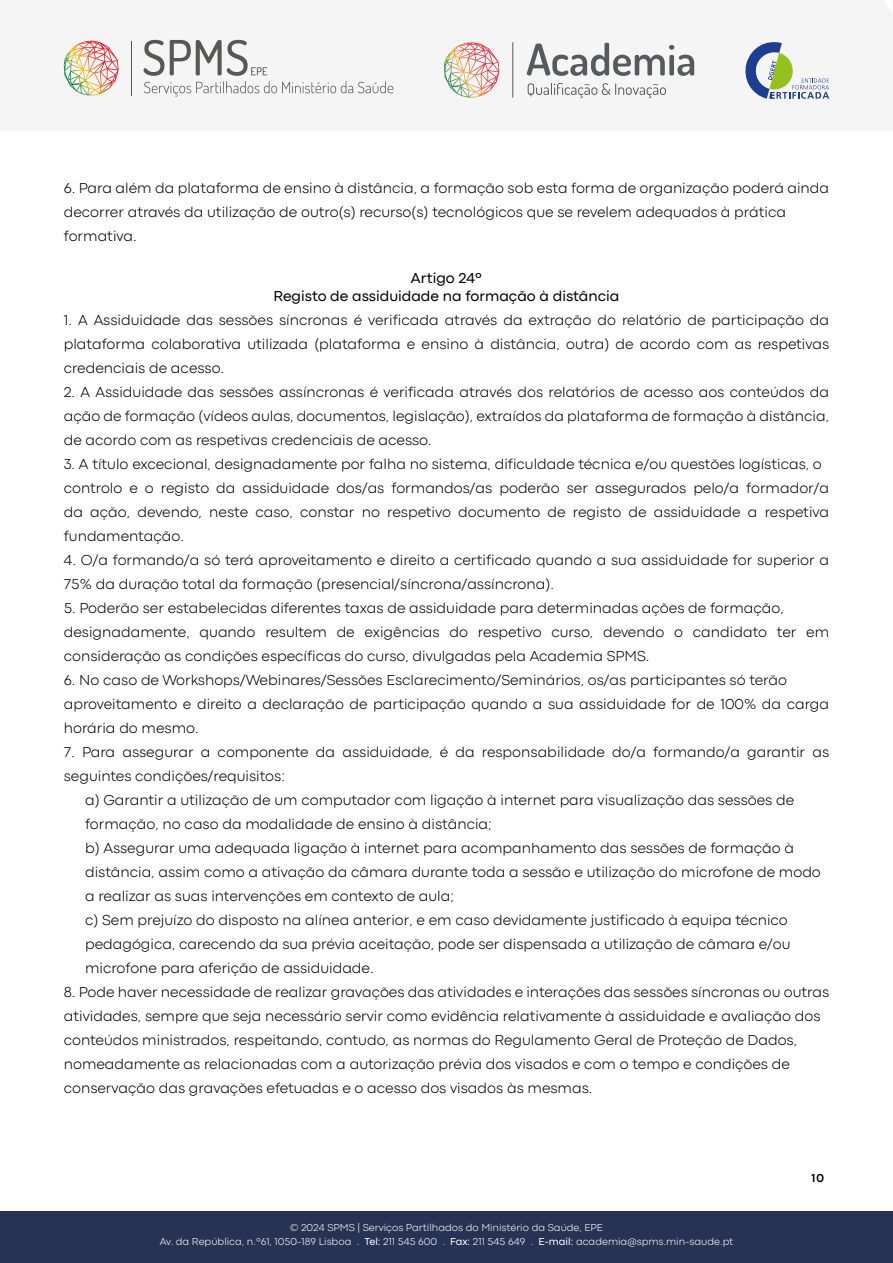
<style>
.page{position:relative;width:893px;height:1263px;background:#fff}
.page>*{position:absolute;margin:0;border:0;box-sizing:border-box;transform-origin:0 0}
.t1{font:300 15px/24px "Codec Pro";color:#000}
.t2{font:15px/18px "Codec Pro";color:#000;text-align:center}
.t3{font:700 12px "Codec Pro";color:#000}
.t4{font:300 10.5px/13.5px "Codec Pro";color:#fff;text-align:center}
.s1{font-weight:400}
</style>
<div class="page">
<div style="left:0;top:1212px;width:893px;height:51px;background:#263354"></div>
<div style="left:0;top:0;width:893px;height:131px;background:#f5f5f5"></div>
<svg style="left:745px;top:42px;width:84px;height:57px"></svg>
<svg style="left:144px;top:40px;width:249px;height:56px"></svg>
<hr style="left:131px;top:41px;width:1px;height:55px;background:#575756">
<img style="left:64px;top:41px;width:55px;height:54px">
<hr style="left:512px;top:42px;width:1px;height:56px;background:#58595b">
<svg style="left:528px;top:83px;width:138px;height:15px"></svg>
<svg style="left:444px;top:42px;width:55px;height:56px"></svg>
<svg style="left:527px;top:43px;width:167px;height:33px"></svg>
<p class="t1" style="left:64px;top:176px;width:767px">6. Para além da plataforma de ensino à distância, a formação sob esta forma de organização poderá ainda decorrer através da utilização de outro(s) recurso(s) tecnológicos que se revelem adequados à prática formativa.</p>
<p class="t2" style="left:273px;top:269px;width:348px">Artigo 24º<br>Registo de assiduidade na formação à distância</p>
<p class="t1" style="left:64px;top:308px;width:767px;text-align:justify">1. A Assiduidade das sessões síncronas é verificada através da extração do relatório de participação da plataforma colaborativa utilizada (plataforma e ensino à distância, outra) de acordo com as respetivas credenciais de acesso.</p>
<p class="t1" style="left:64px;top:380px;width:767px;text-align:justify">2. A Assiduidade das sessões assíncronas é verificada através dos relatórios de acesso aos conteúdos da ação de formação (vídeos aulas, documentos, legislação), extraídos da plataforma de formação à distância, de acordo com as respetivas credenciais de acesso.</p>
<p class="t1" style="left:64px;top:452px;width:767px">3. A título excecional, designadamente por falha no sistema, dificuldade técnica e/ou questões logísticas, o controlo e o registo da assiduidade dos/as formandos/as poderão ser assegurados pelo/a formador/a da ação, devendo, neste caso, constar no respetivo documento de registo de assiduidade a respetiva fundamentação.</p>
<p class="t1" style="left:64px;top:548px;width:767px">4. O/a formando/a só terá aproveitamento e direito a certificado quando a sua assiduidade for superior a<br>75% da duração total da formação (presencial/síncrona/assíncrona).</p>
<p class="t1" style="left:64px;top:596px;width:767px">5. Poderão ser estabelecidas diferentes taxas de assiduidade para determinadas ações de formação, designadamente, quando resultem de exigências do respetivo curso, devendo o candidato ter em consideração as condições específicas do curso, divulgadas pela Academia SPMS.</p>
<p class="t1" style="left:64px;top:668px;width:767px">6. No caso de Workshops/Webinares/Sessões Esclarecimento/Seminários, os/as participantes só terão aproveitamento e direito a declaração de participação quando a sua assiduidade for de 100% da carga horária do mesmo.</p>
<p class="t1" style="left:64px;top:740px;width:767px">7. Para assegurar a componente da assiduidade, é da responsabilidade do/a formando/a garantir as</p>
<p class="t1" style="left:64px;top:764px;width:223px">seguintes condições/requisitos:</p>
<p class="t1" style="left:85px;top:788px;width:711px">a) Garantir a utilização de um computador com ligação à internet para visualização das sessões de</p>
<p class="t1" style="left:85px;top:812px;width:408px">formação, no caso da modalidade de ensino à distância;</p>
<p class="t1" style="left:85px;top:836px;width:711px">b) Assegurar uma adequada ligação à internet para acompanhamento das sessões de formação à</p>
<p class="t1" style="left:85px;top:860px;width:737px">distância, assim como a ativação da câmara durante toda a sessão e utilização do microfone de modo</p>
<p class="t1" style="left:85px;top:884px;width:370px">a realizar as suas intervenções em contexto de aula;</p>
<p class="t1" style="left:85px;top:908px;width:704px">c) Sem prejuízo do disposto na alínea anterior, e em caso devidamente justificado à equipa técnico</p>
<p class="t1" style="left:85px;top:932px;width:707px">pedagógica, carecendo da sua prévia aceitação, pode ser dispensada a utilização de câmara e/ou</p>
<p class="t1" style="left:85px;top:956px;width:290px">microfone para aferição de assiduidade.</p>
<p class="t1" style="left:64px;top:980px;width:767px">8. Pode haver necessidade de realizar gravações das atividades e interações das sessões síncronas ou outras atividades, sempre que seja necessário servir como evidência relativamente à assiduidade e avaliação dos conteúdos ministrados, respeitando, contudo, as normas do Regulamento Geral de Proteção de Dados, nomeadamente as relacionadas com a autorização prévia dos visados e com o tempo e condições de conservação das gravações efetuadas e o acesso dos visados às mesmas.</p>
<p class="t4" style="left:160px;top:1221px;width:575px">© 2024 SPMS | Serviços Partilhados do Ministério da Saúde, EPE<br>Av. da República, n.º61, 1050-189 Lisboa . <span class="s1">Tel:</span> 211 545 600 . <span class="s1">Fax:</span> 211 545 649 . <span class="s1">E-mail:</span> academia@spms.min-saude.pt</p>
<p class="t3" style="left:811px;top:1170px;width:14px">10</p>
</div>
